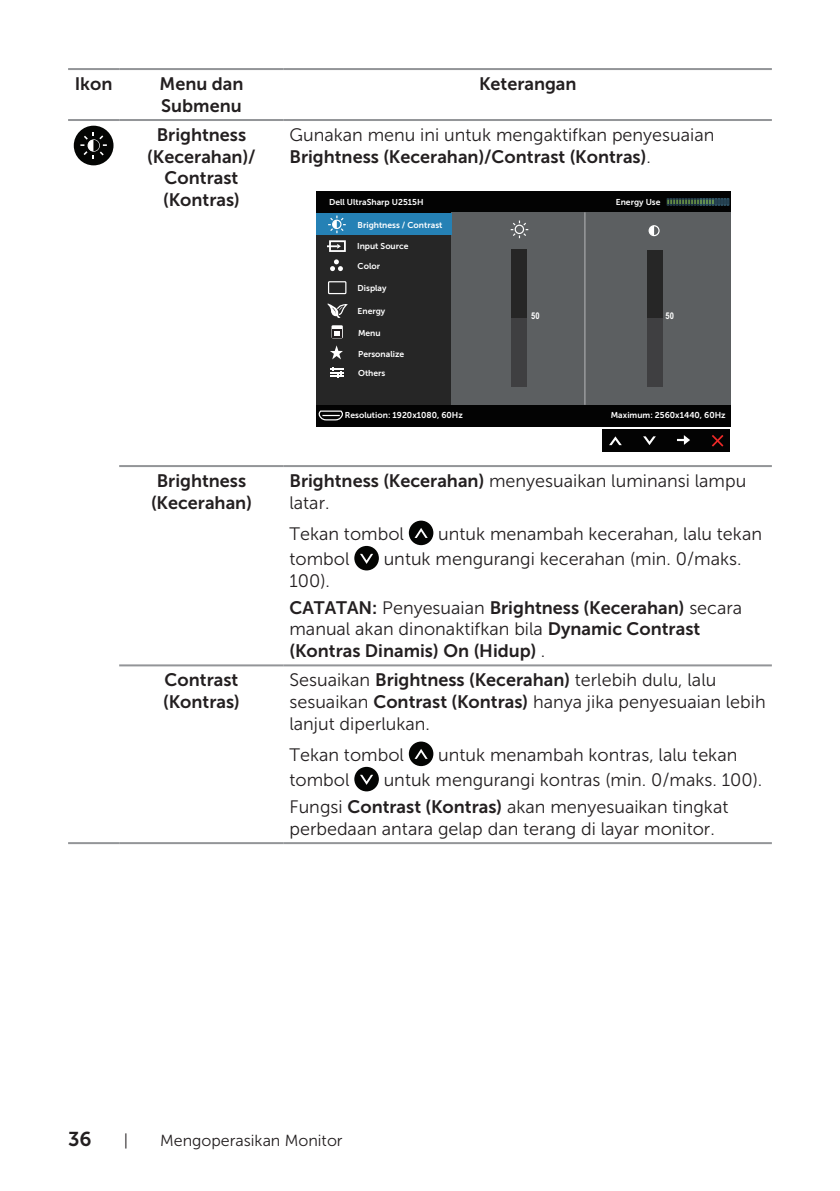
<style>
.page{position:relative;width:840px;height:1191px;background:#fff}
.page>*{position:absolute;margin:0;border:0;box-sizing:border-box;transform-origin:0 0}
.t1{font:20px "Museo Sans For Dell 700";color:#231f20}
.text_OSD_table{font:18px/21.6px "Museo Sans For Dell 300";color:#231f20}
.text_OSD_table-2{font:18px/21.6px "Museo Sans For Dell 700";color:#231f20}
.t2{font:16px "Museo Sans For Dell 300";color:#231f20}
.t3{font:700 9.2px "Arial Narrow";color:#fff}
.t4{font:8.6px "Museo Sans For Dell 700";color:#fff}
.s1{font-family:"Museo Sans For Dell 700"}
.s2{font-family:"Museo Sans For Dell 300"}
</style>
<div class="page">
<hr style="left:68px;top:68px;width:51px;height:2px;background:#939598">
<hr style="left:119px;top:68px;width:164px;height:2px;background:#939598">
<hr style="left:283px;top:68px;width:488px;height:2px;background:#939598">
<hr style="left:68px;top:119px;width:51px;height:2px;background:#939598">
<hr style="left:119px;top:119px;width:164px;height:2px;background:#939598">
<hr style="left:283px;top:119px;width:488px;height:2px;background:#939598">
<hr style="left:119px;top:465px;width:164px;height:2px;background:#939598">
<hr style="left:283px;top:465px;width:488px;height:2px;background:#939598">
<hr style="left:119px;top:664px;width:164px;height:2px;background:#939598">
<hr style="left:283px;top:664px;width:488px;height:2px;background:#939598">
<hr style="left:68px;top:842px;width:51px;height:2px;background:#939598">
<hr style="left:119px;top:842px;width:164px;height:2px;background:#939598">
<hr style="left:283px;top:842px;width:488px;height:2px;background:#939598">
<div style="left:74px;top:126px;width:39px;height:39px;background:#040503;border-radius:50%"></div>
<svg style="left:80px;top:132px;width:27px;height:27px"></svg>
<div style="left:316px;top:191px;width:414px;height:235px;background:#262626"></div>
<div style="left:316px;top:191px;width:414px;height:21px;background:#030303"></div>
<div style="left:316px;top:405px;width:414px;height:21px;background:#030303"></div>
<div style="left:451px;top:212px;width:279px;height:193px;background:#5c5f61"></div>
<div style="left:316px;top:213px;width:135px;height:22px;background:#2581b5"></div>
<svg style="left:666px;top:198px;width:63px;height:8px"></svg>
<div style="left:329px;top:240px;width:16px;height:12px;border:2px solid #fff"></div>
<svg style="left:327px;top:244px;width:13px;height:5px"></svg>
<svg style="left:330px;top:259px;width:13px;height:12px"></svg>
<svg style="left:327px;top:303px;width:20px;height:15px"></svg>
<div style="left:331px;top:325px;width:12px;height:13px;background:#fff"></div>
<svg style="left:332px;top:329px;width:10px;height:8px"></svg>
<svg style="left:334px;top:331px;width:6px;height:4px"></svg>
<svg style="left:330px;top:367px;width:13px;height:11px"></svg>
<svg style="left:330px;top:345px;width:13px;height:14px"></svg>
<svg style="left:328px;top:215px;width:18px;height:19px"></svg>
<hr style="left:584px;top:212px;width:1px;height:193px;background:#b7b8ba">
<svg style="left:510px;top:219px;width:150px;height:20px"></svg>
<div style="left:511px;top:250px;width:15px;height:68px;background:#262626"></div>
<div style="left:511px;top:318px;width:15px;height:68px;background:#3f3f41"></div>
<div style="left:646px;top:250px;width:16px;height:69px;background:#262626"></div>
<div style="left:646px;top:318px;width:16px;height:68px;background:#3f3f41"></div>
<div style="left:328px;top:281px;width:18px;height:13px;border:1px solid #fff"></div>
<svg style="left:318px;top:411px;width:25px;height:10px"></svg>
<div style="left:601px;top:429px;width:128px;height:23px;background:#030303"></div>
<svg style="left:609px;top:436px;width:12px;height:9px"></svg>
<svg style="left:643px;top:436px;width:12px;height:9px"></svg>
<svg style="left:677px;top:435px;width:12px;height:10px"></svg>
<svg style="left:711px;top:435px;width:12px;height:11px"></svg>
<div style="left:408px;top:520px;width:25px;height:25px;background:#040503;border-radius:50%"></div>
<svg style="left:414px;top:528px;width:13px;height:10px"></svg>
<div style="left:354px;top:546px;width:24px;height:24px;background:#040503;border-radius:50%"></div>
<svg style="left:360px;top:554px;width:13px;height:10px"></svg>
<div style="left:408px;top:741px;width:25px;height:25px;background:#040503;border-radius:50%"></div>
<svg style="left:414px;top:749px;width:13px;height:10px"></svg>
<div style="left:354px;top:767px;width:24px;height:24px;background:#040503;border-radius:50%"></div>
<svg style="left:360px;top:775px;width:13px;height:10px"></svg>
<p class="text_OSD_table-2" style="left:75px;top:73px;width:39px">Ikon</p>
<p class="text_OSD_table-2" style="left:159px;top:73px;width:85px">Menu dan<br>Submenu</p>
<p class="text_OSD_table-2" style="left:478px;top:73px;width:99px">Keterangan</p>
<p class="text_OSD_table-2" style="left:147px;top:124px;width:110px;text-align:center">Brightness (Kecerahan)/<br>Contrast (Kontras)</p>
<p class="text_OSD_table" style="left:289px;top:124px;width:426px">Gunakan menu ini untuk mengaktifkan penyesuaian<br><span class="s1">Brightness (Kecerahan)/Contrast (Kontras)</span>.</p>
<p class="t4" style="left:329px;top:197px;width:96px">Dell UltraSharp U2515H</p>
<p class="t4" style="left:615px;top:197px;width:46px">Energy Use</p>
<p class="t4" style="left:357px;top:220px;width:86px">Brightness / Contrast</p>
<p class="t4" style="left:357px;top:241px;width:53px">Input Source</p>
<p class="t4" style="left:357px;top:261px;width:24px">Color</p>
<p class="t4" style="left:357px;top:283px;width:31px">Display</p>
<p class="t4" style="left:357px;top:306px;width:29px">Energy</p>
<p class="t4" style="left:358px;top:328px;width:24px">Menu</p>
<p class="t4" style="left:358px;top:368px;width:29px">Others</p>
<p class="t3" style="left:531px;top:309px;width:10px">50</p>
<p class="t3" style="left:665px;top:309px;width:10px">50</p>
<p class="t4" style="left:358px;top:349px;width:48px">Personalize</p>
<p class="t4" style="left:344px;top:410px;width:119px">Resolution: 1920x1080, 60Hz</p>
<p class="t4" style="left:610px;top:410px;width:116px">Maximum: 2560x1440, 60Hz</p>
<p class="text_OSD_table-2" style="left:151px;top:470px;width:102px;text-align:center">Brightness (Kecerahan)</p>
<p class="text_OSD_table" style="left:289px;top:470px;width:458px"><span class="s1">Brightness (Kecerahan)</span> menyesuaikan luminansi lampu latar.</p>
<p class="text_OSD_table" style="left:289px;top:523px;width:116px">Tekan tombol</p>
<p class="text_OSD_table" style="left:438px;top:523px;width:325px">untuk menambah kecerahan, lalu tekan</p>
<p class="text_OSD_table" style="left:289px;top:548px;width:61px">tombol</p>
<p class="text_OSD_table" style="left:383px;top:548px;width:359px">untuk mengurangi kecerahan (min. 0/maks.</p>
<p class="text_OSD_table" style="left:289px;top:569px;width:42px">100).</p>
<p class="text_OSD_table-2" style="left:289px;top:597px;width:454px">CATATAN: <span class="s2">Penyesuaian</span> Brightness (Kecerahan) <span class="s2">secara manual akan dinonaktifkan bila</span> Dynamic Contrast (Kontras Dinamis) On (Hidup) <span class="s2">.</span></p>
<p class="text_OSD_table-2" style="left:163px;top:669px;width:78px">Contrast (Kontras)</p>
<p class="text_OSD_table" style="left:289px;top:669px;width:477px">Sesuaikan <span class="s1">Brightness (Kecerahan)</span> terlebih dulu, lalu sesuaikan <span class="s1">Contrast (Kontras)</span> hanya jika penyesuaian lebih lanjut diperlukan.</p>
<p class="text_OSD_table" style="left:289px;top:743px;width:116px">Tekan tombol</p>
<p class="text_OSD_table" style="left:438px;top:743px;width:300px">untuk menambah kontras, lalu tekan</p>
<p class="text_OSD_table" style="left:289px;top:769px;width:61px">tombol</p>
<p class="text_OSD_table" style="left:383px;top:769px;width:380px">untuk mengurangi kontras (min. 0/maks. 100).</p>
<p class="text_OSD_table" style="left:289px;top:796px;width:440px">Fungsi <span class="s1">Contrast (Kontras)</span> akan menyesuaikan tingkat perbedaan antara gelap dan terang di layar monitor.</p>
<p class="t1" style="left:68px;top:1127px;width:25px">36</p>
<p class="t2" style="left:124px;top:1131px;width:6px">|</p>
<p class="t2" style="left:160px;top:1131px;width:184px">Mengoperasikan Monitor</p>
</div>
